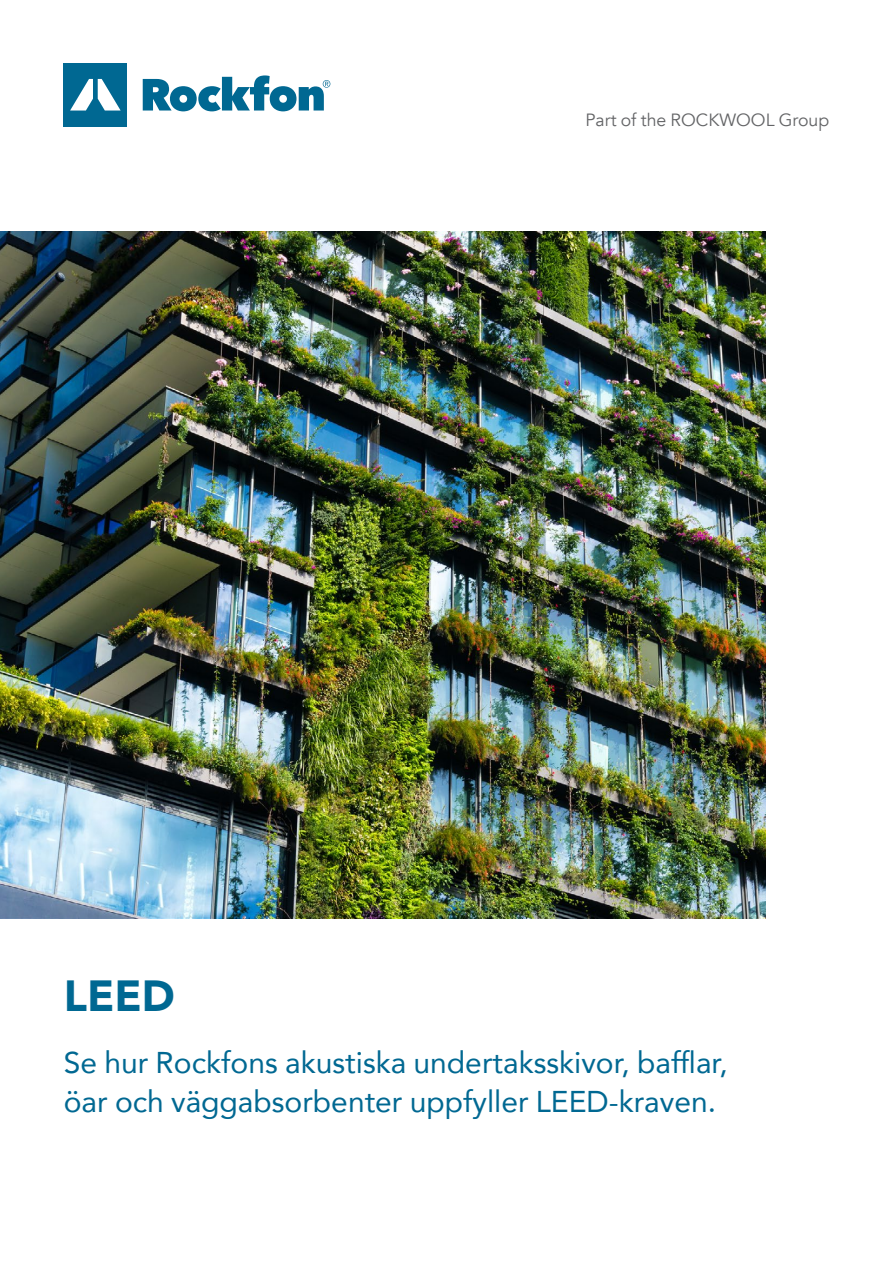
<style>
.page{position:relative;width:893px;height:1263px;background:#fff}
.page>*{position:absolute;margin:0;border:0;box-sizing:border-box;transform-origin:0 0}
.t1{font:900 43.5px "Avenir";color:#006892}
.t2{font:30px/39px "Avenir";color:#006892}
.t3{font:17.7px "Avenir";color:#636466}
</style>
<div class="page">
<svg style="left:143px;top:75px;width:187px;height:36px"></svg>
<div style="left:64px;top:63px;width:63px;height:63px;background:#006892"></div>
<svg style="left:70px;top:79px;width:51px;height:32px"></svg>
<img style="left:0;top:232px;width:765px;height:686px">
<p class="t3" style="left:585px;top:110px;width:245px">Part of the ROCKWOOL Group</p>
<h1 class="t1" style="left:64px;top:958px;width:113px">LEED</h1>
<p class="t2" style="left:64px;top:1042px;width:665px">Se hur Rockfons akustiska undertaksskivor, bafflar, öar och väggabsorbenter uppfyller LEED-kraven.</p>
</div>
